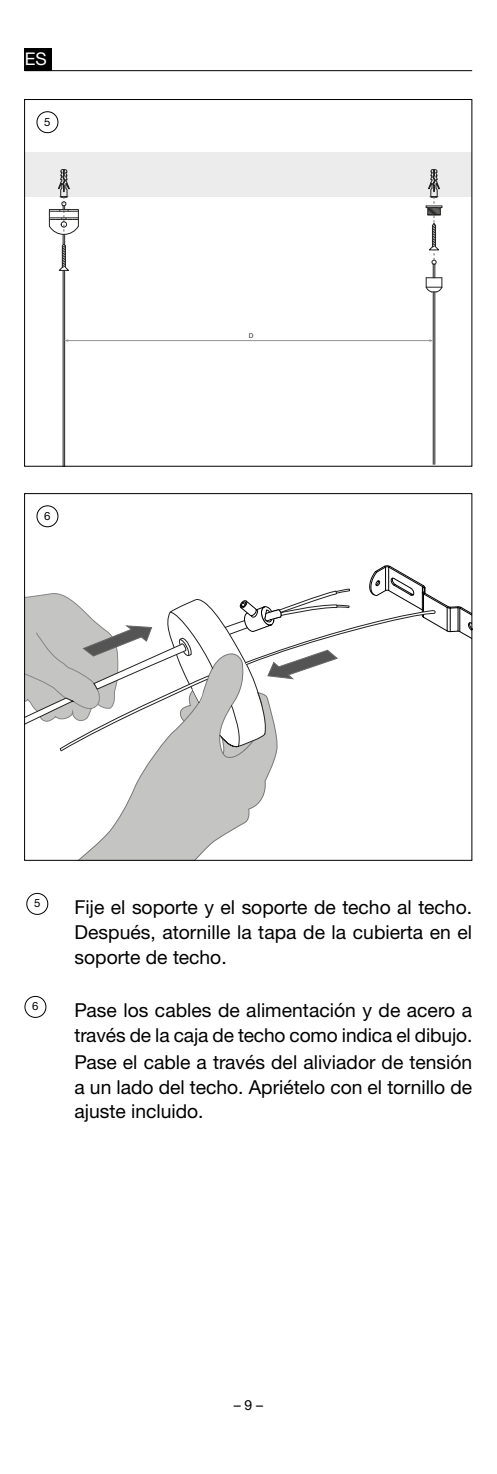
<style>
.page{position:relative;width:497px;height:1474px;background:#fff}
.page>*{position:absolute;margin:0;border:0;box-sizing:border-box;transform-origin:0 0}
.bodytekst_genummerde_uitleg{font:19.25px/24.5px "Helvetica Neue LTW1 G";color:#000;text-align:justify}
.t1{font:17.5px "Helvetica Neue LT Std";color:#fff}
.t2{font:14px "Helvetica Neue LTW1 G";color:#000}
.bodytekst_genummerde_uitleg-2{font:11.38px "Helvetica Neue LTW1 G";color:#000}
.bodytekst{font:11.38px "Helvetica Neue LTW1 G";color:#000}
.t3{font:7px "Myriad Pro";color:#222221}
</style>
<div class="page">
<div style="left:25px;top:48px;width:27px;height:22px;background:#000"></div>
<hr style="left:25px;top:70px;width:446px;height:1px;background:#000">
<div style="left:37px;top:112px;width:21px;height:21px;border:1px solid #000;border-radius:50%"></div>
<div style="left:37px;top:505px;width:21px;height:22px;border:1px solid #000;border-radius:50%"></div>
<div style="left:27px;top:893px;width:21px;height:21px;border:1px solid #000;border-radius:50%"></div>
<div style="left:25px;top:996px;width:21px;height:21px;border:1px solid #000;border-radius:50%"></div>
<div style="left:25px;top:152px;width:446px;height:44px;background:#ececec"></div>
<hr style="left:434px;top:292px;width:1px;height:172px;background:#222221">
<hr style="left:432px;top:292px;width:1px;height:172px;background:#222221">
<hr style="left:63px;top:234px;width:1px;height:232px;background:#222221">
<hr style="left:64px;top:234px;width:1px;height:232px;background:#222221">
<svg style="left:425px;top:169px;width:17px;height:123px"></svg>
<hr style="left:67px;top:340px;width:362px;height:1px;background:#959494">
<svg style="left:49px;top:169px;width:30px;height:102px"></svg>
<svg style="left:80px;top:763px;width:194px;height:95px;fill:#c4c4c3"></svg>
<svg style="left:26px;top:565px;width:446px;height:198px"></svg>
<p class="t1" style="left:25px;top:49px;width:24px">ES</p>
<p class="bodytekst_genummerde_uitleg-2" style="left:44px;top:114px;width:8px">5</p>
<p class="bodytekst_genummerde_uitleg-2" style="left:44px;top:508px;width:8px">6</p>
<p class="t3" style="left:248px;top:332px;width:6px">D</p>
<p class="bodytekst" style="left:34px;top:896px;width:8px">5</p>
<p class="bodytekst_genummerde_uitleg" style="left:74px;top:895px;width:398px">Fije el soporte y el soporte de techo al techo.<br>Después, atornille la tapa de la cubierta en el soporte de techo.</p>
<p class="bodytekst" style="left:32px;top:999px;width:8px">6</p>
<p class="bodytekst_genummerde_uitleg" style="left:74px;top:998px;width:399px">Pase los cables de alimentación y de acero a través de la caja de techo como indica el dibujo.</p>
<p class="bodytekst_genummerde_uitleg" style="left:74px;top:1049px;width:398px">Pase el cable a través del aliviador de tensión a un lado del techo. Apriételo con el tornillo de ajuste incluido.</p>
<p class="t2" style="left:233px;top:1395px;width:31px">– 9 –</p>
</div>
